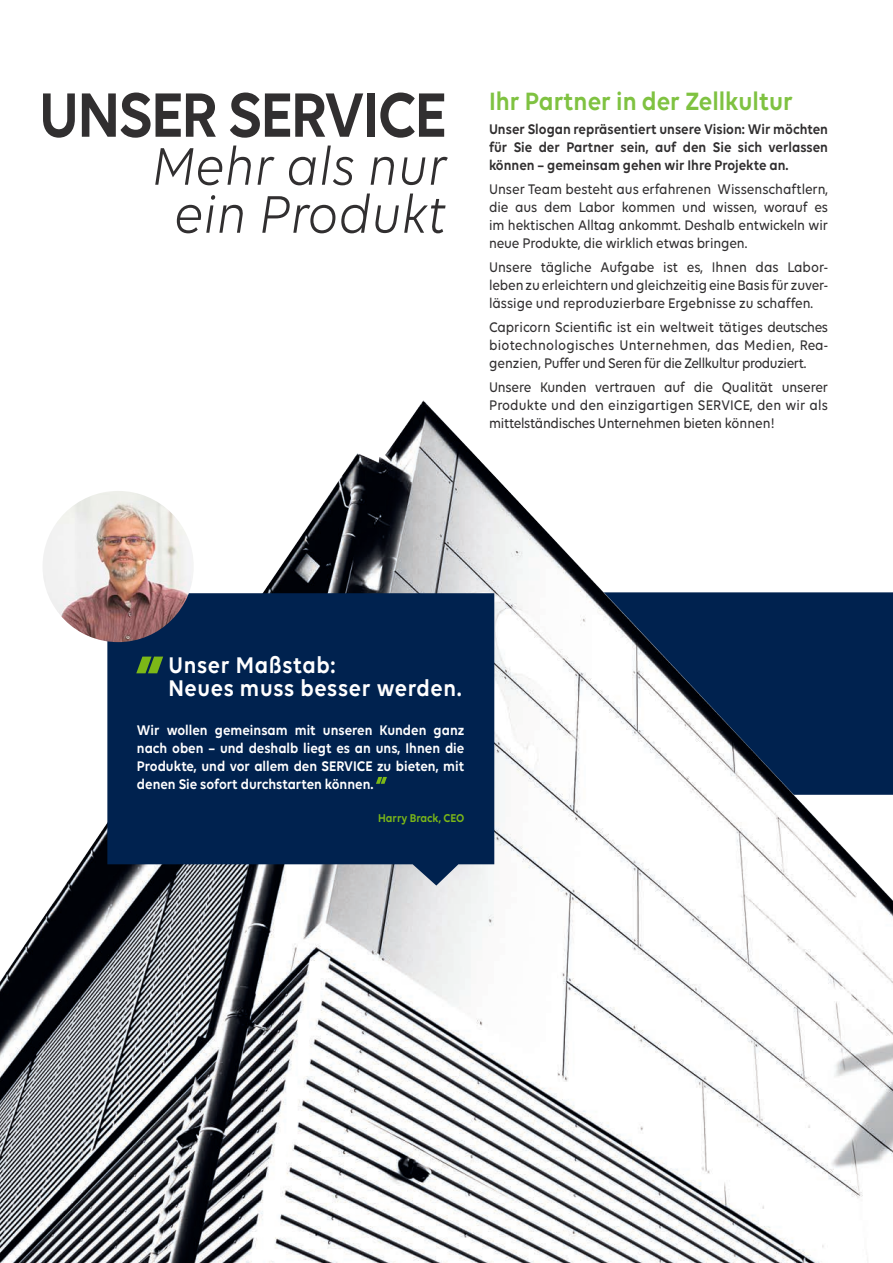
<style>
.page{position:relative;width:893px;height:1263px;background:#fff}
.page>*{position:absolute;margin:0;border:0;box-sizing:border-box;transform-origin:0 0}
.t1{font:600 67.5px "Volte";letter-spacing:-.03em;color:#312f30;scale:.9 1}
.t2{font:italic 57px/48px "Volte";color:#312f30;text-align:center;scale:.9 1}
.t3{font:600 27px "Volte";color:#7fc241;scale:.9 1}
.Einf__Abs{font:600 24.45px "Volte";letter-spacing:.03em;color:#fff;scale:.9 1}
.Einf__Abs-2{font:500 15px/18px "Volte";letter-spacing:-.01em;color:#312f30;text-align:justify;scale:.9 1}
.Einf__Abs-3{font:600 15px/18px "Volte";color:#fff;text-align:justify;scale:.9 1}
.Einf__Abs-4{font:600 15px/18px "Volte";color:#312f30;text-align:justify;scale:.9 1}
.Einf__Abs-5{font:600 12.15px "Volte";color:#7cb817;scale:.9 1}
</style>
<div class="page">
<img style="left:0;top:400px;width:893px;height:863px">
<svg style="left:107px;top:593px;width:387px;height:292px;background:#0b2b55"></svg>
<svg style="left:136px;top:657px;width:27px;height:16px"></svg>
<img style="left:43px;top:491px;width:151px;height:151px;border-radius:76px">
<svg style="left:376px;top:777px;width:11px;height:7px"></svg>
<p class="t1" style="left:39px;top:75px;width:454px">UNSER SERVICE</p>
<p class="t2" style="left:151px;top:141px;width:329px">Mehr als nur ein Produkt</p>
<p class="t3" style="left:489px;top:85px;width:339px">Ihr Partner in der Zellkultur</p>
<p class="Einf__Abs-4" style="left:489px;top:119px;width:378px">Unser Slogan repräsentiert unsere Vision: Wir möchten für Sie der Partner sein, auf den Sie sich verlassen können – gemeinsam gehen wir Ihre Projekte an.</p>
<p class="Einf__Abs-2" style="left:489px;top:179px;width:378px">Unser Team besteht aus erfahrenen Wissenschaftlern, die aus dem Labor kommen und wissen, worauf es im hektischen Alltag ankommt. Deshalb entwickeln wir neue Produkte, die wirklich etwas bringen.</p>
<p class="Einf__Abs-2" style="left:489px;top:257px;width:378px">Unsere tägliche Aufgabe ist es, Ihnen das Labor&shy;leben zu erleichtern und gleichzeitig eine Basis für zuver&shy;lässige und reproduzierbare Ergebnisse zu schaffen.</p>
<p class="Einf__Abs-2" style="left:489px;top:317px;width:378px">Capricorn Scientific ist ein weltweit tätiges deutsches biotechnologisches Unternehmen, das Medien, Rea&shy;genzien, Puffer und Seren für die Zellkultur produziert.</p>
<p class="Einf__Abs-2" style="left:489px;top:377px;width:378px">Unsere Kunden vertrauen auf die Qualität unserer Produkte und den einzigartigen SERVICE, den wir als mittelständisches Unternehmen bieten können!</p>
<p class="Einf__Abs" style="left:168px;top:651px;width:187px">Unser Maßstab:</p>
<p class="Einf__Abs" style="left:168px;top:673px;width:328px">Neues muss besser werden.</p>
<p class="Einf__Abs-3" style="left:137px;top:721px;width:365px">Wir wollen gemeinsam mit unseren Kunden ganz nach oben – und deshalb liegt es an uns, Ihnen die Produkte, und vor allem den SERVICE zu bieten, mit denen Sie sofort durchstarten können.</p>
<p class="Einf__Abs-5" style="left:378px;top:811px;width:97px">Harry Brack, CEO</p>
</div>
